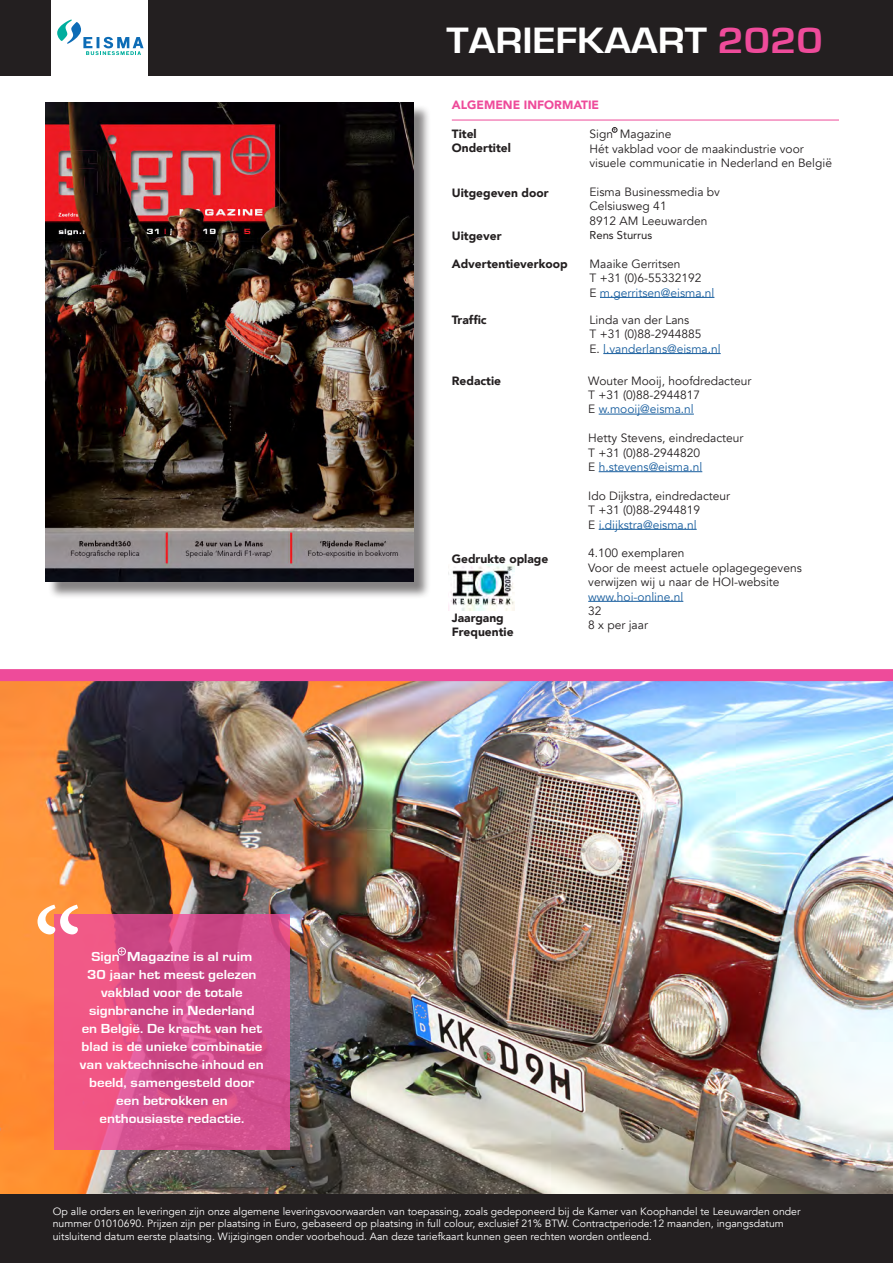
<style>
.page{position:relative;width:893px;height:1263px;background:#fff}
.page>*{position:absolute;margin:0;border:0;box-sizing:border-box;transform-origin:0 0}
.t1{font:129px "Minion Pro";color:#fff}
.t2{font:700 37.8px "Eurostile";color:#fff;scale:1.11 1}
.t3{font:700 13.5px/18px "Eurostile";color:#fff;text-align:center;scale:1.11 1}
.t4{font:12px/14.4px "Avenir";color:#231f20}
.t5{font:900 12px "Avenir";color:#231f20}
.t6{font:900 12px "Avenir";color:#ee4b9a}
.t7{font:11.25px "Avenir";color:#231f20}
.t8{font:10.5px "Avenir";color:#fff}
.s1{color:#ee4b9a}
.s2{color:#175d9e}
</style>
<div class="page">
<img style="left:0;top:681px;width:893px;height:514px">
<div style="left:0;top:1195px;width:893px;height:68px;background:#231f20"></div>
<div style="left:48px;top:104px;width:383px;height:495px;background:#231f20;opacity:.55"></div>
<img style="left:46px;top:102px;width:368px;height:480px">
<img style="left:449px;top:565px;width:66px;height:45px">
<div style="left:0;top:669px;width:893px;height:12px;background:#ee4b9a"></div>
<div style="left:0;top:0;width:893px;height:76px;background:#231f20"></div>
<svg style="left:54px;top:914px;width:236px;height:236px;background:#d84f89"></svg>
<hr style="left:452px;top:120px;width:387px;height:1px;background:#ee4b9a">
<div style="left:52px;top:0;width:96px;height:96px;background:#fff"></div>
<svg style="left:57px;top:20px;width:87px;height:35px"></svg>
<svg style="left:612px;top:127px;width:5px;height:5px"></svg>
<svg style="left:120px;top:950px;width:4px;height:3px"></svg>
<div style="left:118px;top:948px;width:8px;height:7px;border:1px solid #fff;border-radius:50%"></div>
<hr style="left:600px;top:297px;width:114px;height:1px;background:#175d9e">
<hr style="left:603px;top:353px;width:118px;height:1px;background:#175d9e">
<hr style="left:599px;top:414px;width:95px;height:1px;background:#175d9e">
<hr style="left:599px;top:471px;width:103px;height:1px;background:#175d9e">
<hr style="left:599px;top:529px;width:98px;height:1px;background:#175d9e">
<hr style="left:588px;top:601px;width:95px;height:1px;background:#175d9e">
<p class="t2" style="left:446px;top:20px;width:340px">TARIEFKAART <span class="s1">2020</span></p>
<p class="t1" style="left:32px;top:869px;width:53px">“</p>
<p class="t3" style="left:91px;top:948px;width:146px">Sign Magazine is al ruim</p>
<p class="t3" style="left:87px;top:966px;width:154px">30 jaar het meest gelezen vakblad voor de totale signbranche in Nederland</p>
<p class="t3" style="left:80px;top:1020px;width:167px;text-align:left">en België. De kracht van het blad is de unieke combinatie van vaktechnische inhoud en</p>
<p class="t3" style="left:89px;top:1074px;width:151px">beeld, samengesteld door</p>
<p class="t3" style="left:116px;top:1092px;width:102px">een betrokken en</p>
<p class="t3" style="left:100px;top:1110px;width:132px">enthousiaste redactie.</p>
<p class="t6" style="left:452px;top:95px;width:149px">ALGEMENE INFORMATIE</p>
<p class="t5" style="left:452px;top:124px;width:26px">Titel</p>
<p class="t5" style="left:452px;top:138px;width:61px">Ondertitel</p>
<p class="t5" style="left:452px;top:182px;width:98px">Uitgegeven door</p>
<p class="t5" style="left:452px;top:225px;width:51px">Uitgever</p>
<p class="t5" style="left:452px;top:253px;width:117px">Advertentieverkoop</p>
<p class="t4" style="left:589px;top:127px;width:244px">Sign Magazine<br>Hét vakblad voor de maakindustrie voor visuele communicatie in Nederland en België</p>
<p class="t4" style="left:589px;top:185px;width:132px">Eisma Businessmedia bv<br>Celsiusweg 41<br>8912 AM Leeuwarden</p>
<p class="t7" style="left:589px;top:229px;width:64px">Rens Sturrus</p>
<p class="t4" style="left:589px;top:257px;width:126px">Maaike Gerritsen<br>T +31 (0)6-55332192<br>E <span class="s2">m.gerritsen@eisma.nl</span></p>
<p class="t4" style="left:589px;top:313px;width:133px">Linda van der Lans<br>T +31 (0)88-2944885<br>E. <span class="s2">l.vanderlans@eisma.nl</span></p>
<p class="t4" style="left:588px;top:373px;width:165px">Wouter Mooij, hoofdredacteur<br>T +31 (0)88-2944817<br>E <span class="s2">w.mooij@eisma.nl</span></p>
<p class="t4" style="left:588px;top:431px;width:157px">Hetty Stevens, eindredacteur<br>T +31 (0)88-2944820<br>E <span class="s2">h.stevens@eisma.nl</span></p>
<p class="t4" style="left:588px;top:489px;width:144px">Ido Dijkstra, eindredacteur<br>T +31 (0)88-2944819<br>E <span class="s2">i.dijkstra@eisma.nl</span></p>
<p class="t4" style="left:588px;top:546px;width:215px">4.100 exemplaren<br>Voor de meest actuele oplagegegevens verwijzen wij u naar de HOI-website <span class="s2">www.hoi-online.nl<br></span>32<br>8 x per jaar</p>
<p class="t5" style="left:452px;top:309px;width:36px">Traffic</p>
<p class="t5" style="left:452px;top:370px;width:51px">Redactie</p>
<p class="t5" style="left:452px;top:549px;width:98px">Gedrukte oplage</p>
<p class="t5" style="left:452px;top:607px;width:54px">Jaargang</p>
<p class="t5" style="left:452px;top:621px;width:63px">Frequentie</p>
<p class="t8" style="left:53px;top:1205px;width:749px">Op alle orders en leveringen zijn onze algemene leveringsvoorwaarden van toepassing, zoals gedeponeerd bij de Kamer van Koophandel te Leeuwarden onder</p>
<p class="t8" style="left:53px;top:1217px;width:732px">nummer 01010690. Prijzen zijn per plaatsing in Euro, gebaseerd op plaatsing in full colour, exclusief 21% BTW. Contractperiode:12 maanden, ingangsdatum</p>
<p class="t8" style="left:53px;top:1230px;width:600px">uitsluitend datum eerste plaatsing. Wijzigingen onder voorbehoud. Aan deze tariefkaart kunnen geen rechten worden ontleend.</p>
</div>
